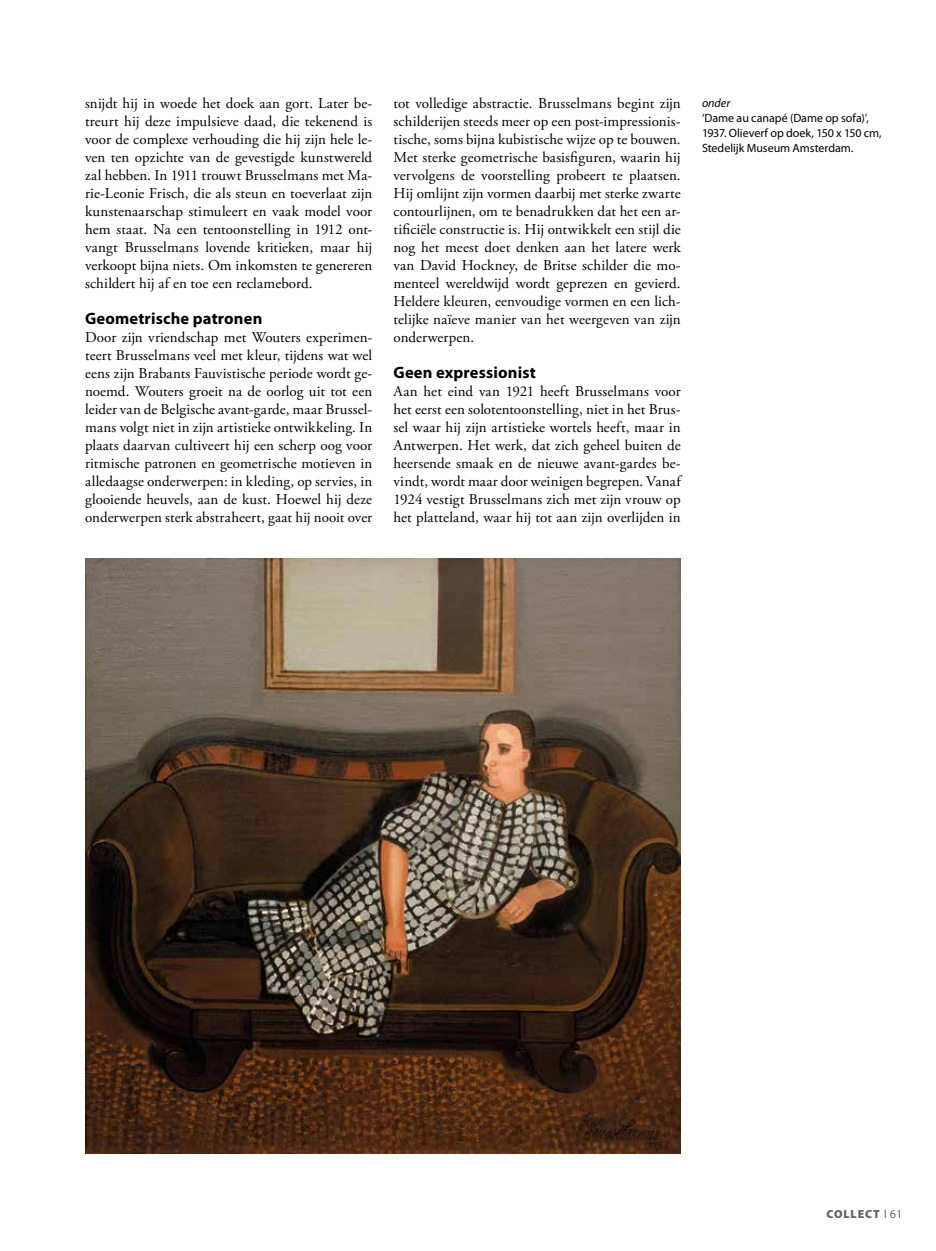
<style>
.page{position:relative;width:936px;height:1251px;background:#fff}
.page>*{position:absolute;margin:0;border:0;box-sizing:border-box;transform-origin:0 0}
.t1{font:700 16.5px "Myriad Pro";letter-spacing:.01em;color:#000}
.t2{font:15px/18px "Adobe Garamond Pro";color:#000;text-align:justify}
.t3{font:12px/15px "Myriad Pro";letter-spacing:-.005em;color:#000}
.t4{font:italic 12px "Myriad Pro";color:#000}
.t5{font:900 11.7px "Myriad Pro";letter-spacing:.08em;color:#646363}
.s1{font-weight:300;color:#000}
</style>
<div class="page">
<img style="left:85px;top:558px;width:595px;height:594px">
<p class="t2" style="left:85px;top:95px;width:289px">snijdt hij in woede het doek aan gort. Later be&shy;treurt hij deze impulsieve daad, die tekenend is voor de complexe verhouding die hij zijn hele le&shy;ven ten opzichte van de gevestigde kunstwereld zal hebben. In 1911 trouwt Brusselmans met Ma&shy;rie-Leonie Frisch, die als steun en toeverlaat zijn kunstenaarschap stimuleert en vaak model voor hem staat. Na een tentoonstelling in 1912 ont&shy;vangt Brusselmans lovende kritieken, maar hij verkoopt bijna niets. Om inkomsten te genereren schildert hij af en toe een reclamebord.</p>
<p class="t1" style="left:85px;top:309px;width:179px">Geometrische patronen</p>
<p class="t2" style="left:85px;top:329px;width:289px">Door zijn vriendschap met Wouters experimen&shy;teert Brusselmans veel met kleur, tijdens wat wel eens zijn Brabants Fauvistische periode wordt ge&shy;noemd. Wouters groeit na de oorlog uit tot een leider van de Belgische avant-garde, maar Brussel&shy;mans volgt niet in zijn artistieke ontwikkeling. In plaats daarvan cultiveert hij een scherp oog voor ritmische patronen en geometrische motieven in alledaagse onderwerpen: in kleding, op servies, in glooiende heuvels, aan de kust. Hoewel hij deze onderwerpen sterk abstraheert, gaat hij nooit over</p>
<p class="t2" style="left:393px;top:95px;width:289px">tot volledige abstractie. Brusselmans begint zijn schilderijen steeds meer op een post-impressionis&shy;tische, soms bijna kubistische wijze op te bouwen.<br>Met sterke geometrische basisfiguren, waarin hij vervolgens de voorstelling probeert te plaatsen.<br>Hij omlijnt zijn vormen daarbij met sterke zwarte contourlijnen, om te benadrukken dat het een ar&shy;tificiële constructie is. Hij ontwikkelt een stijl die nog het meest doet denken aan het latere werk van David Hockney, de Britse schilder die mo&shy;menteel wereldwijd wordt geprezen en gevierd.<br>Heldere kleuren, eenvoudige vormen en een lich&shy;telijke naïeve manier van het weergeven van zijn onderwerpen.</p>
<p class="t1" style="left:393px;top:363px;width:144px">Geen expressionist</p>
<p class="t2" style="left:393px;top:383px;width:289px">Aan het eind van 1921 heeft Brusselmans voor het eerst een solotentoonstelling, niet in het Brus&shy;sel waar hij zijn artistieke wortels heeft, maar in Antwerpen. Het werk, dat zich geheel buiten de heersende smaak en de nieuwe avant-gardes be&shy;vindt, wordt maar door weinigen begrepen. Vanaf 1924 vestigt Brusselmans zich met zijn vrouw op het platteland, waar hij tot aan zijn overlijden in</p>
<p class="t4" style="left:702px;top:97px;width:30px">onder</p>
<p class="t3" style="left:702px;top:111px;width:181px">‘Dame au canapé (Dame op sofa)’,<br>1937. Olieverf op doek, 150 x 150 cm,<br>Stedelijk Museum Amsterdam.</p>
<p class="t5" style="left:826px;top:1207px;width:77px">COLLECT <span class="s1">l 61</span></p>
</div>
